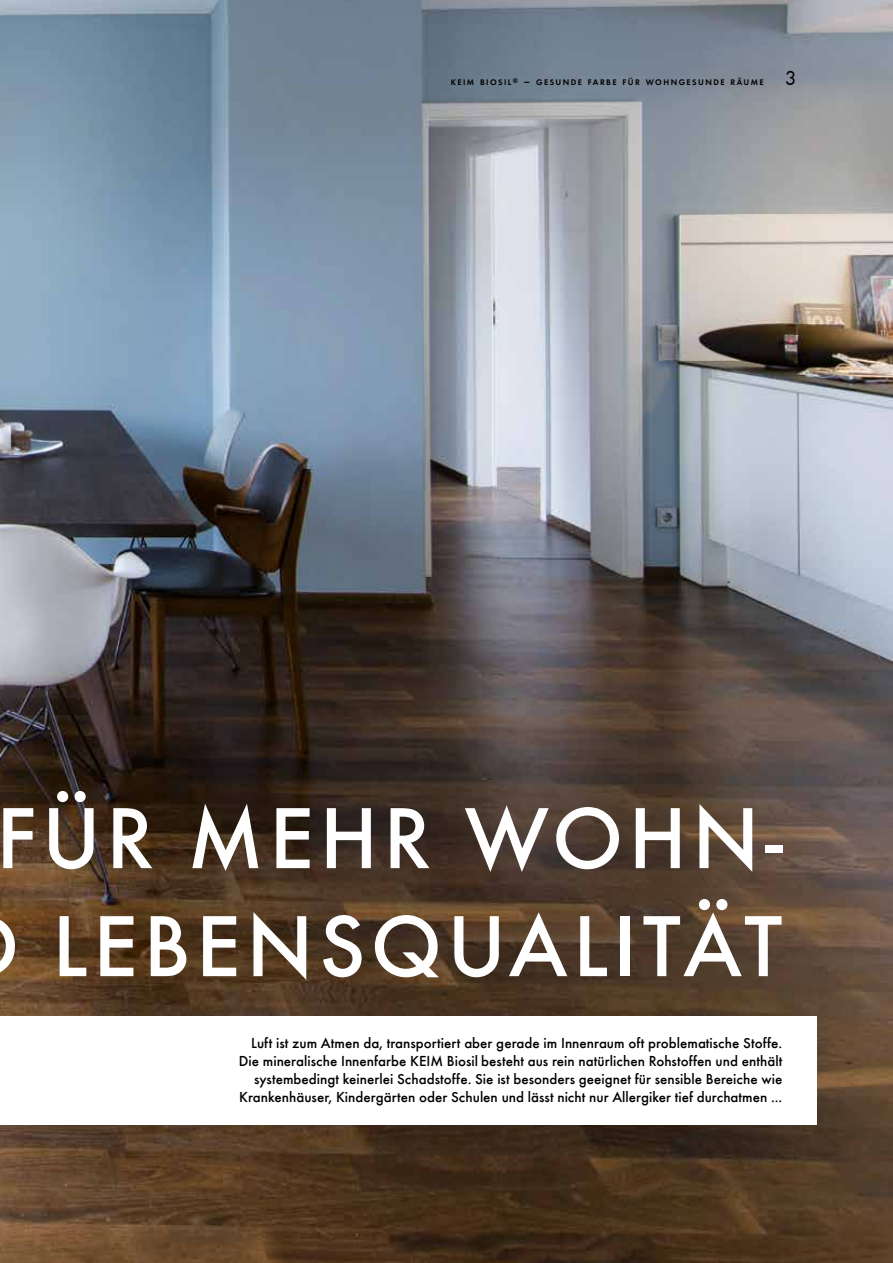
<style>
.page{position:relative;width:893px;height:1263px;background:#fff}
.page>*{position:absolute;margin:0;border:0;box-sizing:border-box;transform-origin:0 0}
.t1{font:500 90px/108px "Futura T";letter-spacing:.06em;color:#fff;text-align:right}
.t2{font:21px "Futura T Boo";color:#000}
.t3{font:500 15px/18px "Futura T";color:#000;text-align:right}
.t4{font:8.4px "Futura T Dem";letter-spacing:.17em;color:#000}
.s1{font-size:12px}
</style>
<div class="page">
<img style="left:0;top:0;width:893px;height:1263px">
<div style="left:0;top:1016px;width:816px;height:108px;background:#fff"></div>
<p class="t4" style="left:451px;top:77px;width:315px">KEIM BIOSIL<sup>®</sup> <span class="s1">–</span> GESUNDE FARBE FÜR WOHNGESUNDE RÄUME</p>
<h2 class="t2" style="left:785px;top:66px;width:13px">3</h2>
<h1 class="t1" style="left:-4px;top:784px;width:788px">FÜR MEHR WOHN-<br>LEBENSQUALITÄT</h1>
<p class="t3" style="left:239px;top:1034px;width:545px">Luft ist zum Atmen da, transportiert aber gerade im Innenraum oft problematische Stoffe.<br>Die mineralische Innenfarbe KEIM Biosil besteht aus rein natürlichen Rohstoffen und enthält systembedingt keinerlei Schadstoffe. Sie ist besonders geeignet für sensible Bereiche wie Krankenhäuser, Kindergärten oder Schulen und lässt nicht nur Allergiker tief durchatmen ...</p>
</div>
